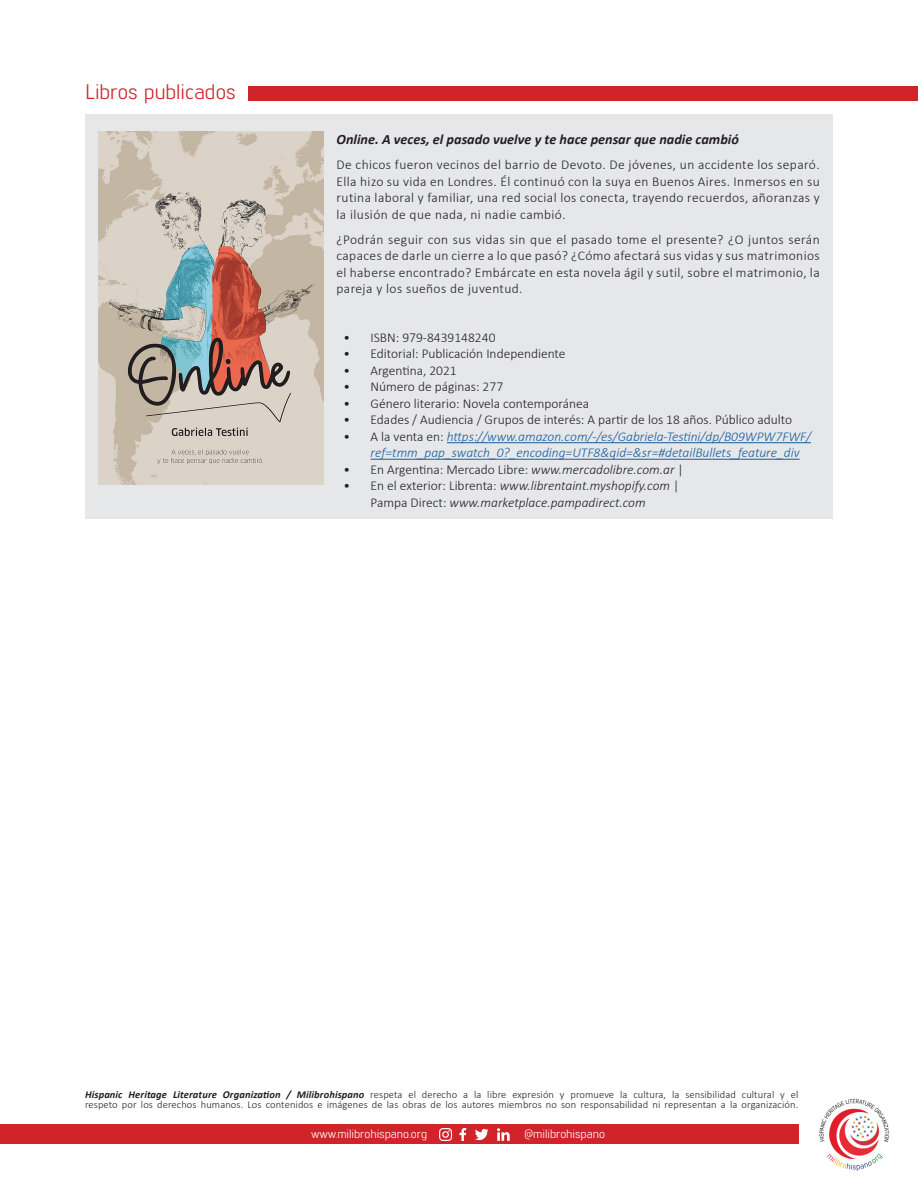
<style>
.page{position:relative;width:918px;height:1188px;background:#fff}
.page>*{position:absolute;margin:0;border:0;box-sizing:border-box;transform-origin:0 0}
.t1{font:21px "Lintel";color:#d1232a}
.t2{font:italic 700 14.25px "Calibri";color:#231f20}
.t3{font:300 13.5px/16.5px "Calibri";color:#231f20;text-align:justify}
.t4{font:italic 300 13.5px/16.5px "Calibri";color:#175d9e}
.t5{font:italic 300 13.5px/16.5px "Calibri";color:#231f20;text-align:center}
.t6{font:12px "Lintel";color:#fff}
.t7{font:300 10.5px/10.5px "Calibri";letter-spacing:.01em;color:#231f20}
.s1{font-style:normal;color:#231f20}
.s2{font-style:italic}
.s3{font-style:normal}
.s4{font-weight:700;font-style:italic}
</style>
<div class="page">
<div style="left:0;top:1124px;width:798px;height:20px;background:#d1232a"></div>
<img style="left:818px;top:1098px;width:73px;height:73px;border-radius:37px">
<svg style="left:439px;top:1128px;width:13px;height:13px"></svg>
<svg style="left:475px;top:1129px;width:14px;height:11px"></svg>
<svg style="left:459px;top:1128px;width:7px;height:13px"></svg>
<svg style="left:497px;top:1128px;width:13px;height:13px"></svg>
<div style="left:248px;top:86px;width:670px;height:15px;background:#d1232a"></div>
<div style="left:85px;top:115px;width:748px;height:404px;background:#e6e7e9"></div>
<hr style="left:447px;top:442px;width:364px;height:1px;background:#175d9e">
<hr style="left:371px;top:459px;width:429px;height:1px;background:#175d9e">
<img style="left:99px;top:131px;width:225px;height:354px">
<p class="t1" style="left:85px;top:77px;width:152px">Libros publicados</p>
<p class="t2" style="left:337px;top:130px;width:404px">Online. A veces, el pasado vuelve y te hace pensar que nadie cambió</p>
<p class="t3" style="left:337px;top:157px;width:485px">De chicos fueron vecinos del barrio de Devoto. De jóvenes, un accidente los separó.<br>Ella hizo su vida en Londres. Él continuó con la suya en Buenos Aires. Inmersos en su rutina laboral y familiar, una red social los conecta, trayendo recuerdos, añoranzas y la ilusión de que nada, ni nadie cambió.</p>
<p class="t3" style="left:337px;top:231px;width:485px">¿Podrán seguir con sus vidas sin que el pasado tome el presente? ¿O juntos serán capaces de darle un cierre a lo que pasó? ¿Cómo afectará sus vidas y sus matrimonios el haberse encontrado? Embárcate en esta novela ágil y sutil, sobre el matrimonio, la pareja y los sueños de juventud.</p>
<p class="t3" style="left:344px;top:329px;width:153px">• ISBN: 979-8439148240</p>
<p class="t3" style="left:344px;top:346px;width:224px">• Editorial: Publicación Independiente</p>
<p class="t3" style="left:344px;top:362px;width:115px">• Argentina, 2021</p>
<p class="t3" style="left:344px;top:379px;width:161px">• Número de páginas: 277</p>
<p class="t3" style="left:344px;top:395px;width:247px">• Género literario: Novela contemporánea</p>
<p class="t3" style="left:344px;top:412px;width:450px">• Edades / Audiencia / Grupos de interés: A partir de los 18 años. Público adulto</p>
<p class="t4" style="left:371px;top:428px;width:442px;text-indent:-27px"><span class="s1">• A la venta en:</span> https://www.amazon.com/-/es/Gabriela-Testini/dp/B09WPW7FWF/ ref=tmm_pap_swatch_0?_encoding=UTF8&amp;qid=&amp;sr=#detailBullets_feature_div</p>
<p class="t3" style="left:344px;top:461px;width:342px">• En Argentina: Mercado Libre: <span class="s2">www.mercadolibre.com.ar</span> |</p>
<p class="t5" style="left:344px;top:478px;width:337px"><span class="s3">• En el exterior: Librenta:</span> www.librentaint.myshopify.com <span class="s3">|<br>Pampa Direct:</span> www.marketplace.pampadirect.com</p>
<p class="t7" style="left:85px;top:1089px;width:715px"><span class="s4">Hispanic Heritage Literature Organization / Milibrohispano</span> respeta el derecho a la libre expresión y promueve la cultura, la sensibilidad cultural y el respeto por los derechos humanos. Los contenidos e imágenes de las obras de los autores miembros no son responsabilidad ni representan a la organización.</p>
<p class="t6" style="left:311px;top:1126px;width:118px">www.milibrohispano.org</p>
<p class="t6" style="left:524px;top:1126px;width:82px">@milibrohispano</p>
</div>
